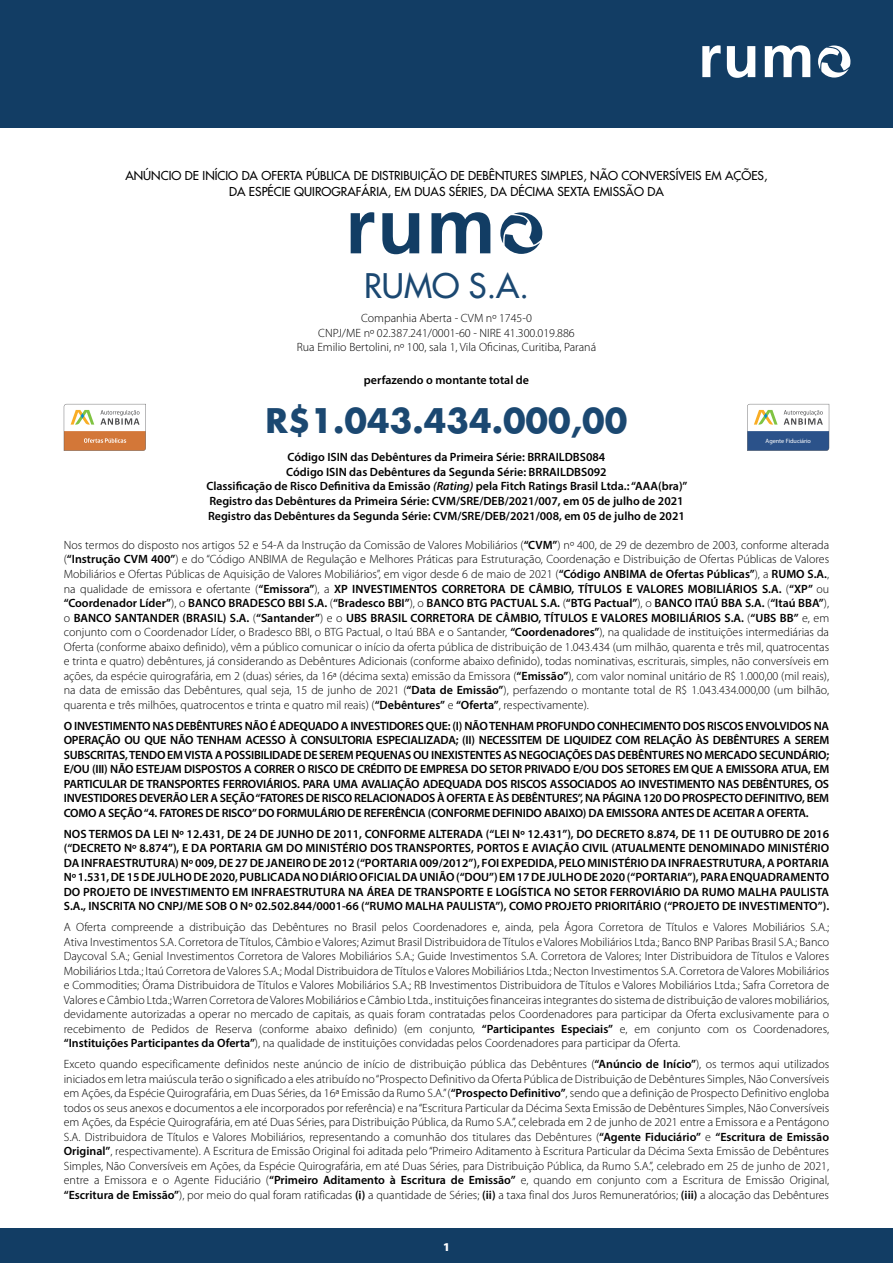
<style>
.page{position:relative;width:893px;height:1263px;background:#fff}
.page>*{position:absolute;margin:0;border:0;box-sizing:border-box;transform-origin:0 0}
.t1{font:700 33px "Futura";color:#1b4871}
.t2{font:33px "Futura";color:#1b4871}
.t3{font:300 12px/14.5px "Myriad Pro";color:#000;text-align:justify}
.t4{font:600 12px/14.5px "Myriad Pro";color:#000;text-align:justify}
.t5{font:12px/16.8px "Futura";color:#000;text-align:center}
.t6{font:900 12px "Myriad Pro";color:#fff}
.t7{font:500 6.15px "Dobra W04";color:#fff}
.s1{font-style:italic}
.s2{font-weight:600}
</style>
<div class="page">
<div style="left:0;top:0;width:893px;height:128px;background:#123d64"></div>
<div style="left:0;top:1229px;width:893px;height:34px;background:#123d64"></div>
<svg style="left:702px;top:45px;width:19px;height:32px"></svg>
<svg style="left:727px;top:46px;width:28px;height:32px"></svg>
<svg style="left:765px;top:45px;width:45px;height:32px"></svg>
<svg style="left:818px;top:46px;width:32px;height:32px"></svg>
<svg style="left:351px;top:212px;width:23px;height:41px"></svg>
<svg style="left:382px;top:213px;width:37px;height:41px"></svg>
<svg style="left:431px;top:212px;width:59px;height:41px"></svg>
<svg style="left:500px;top:212px;width:42px;height:42px"></svg>
<svg style="left:64px;top:404px;width:82px;height:47px"></svg>
<svg style="left:747px;top:404px;width:82px;height:47px"></svg>
<p class="t5" style="left:125px;top:167px;width:644px">ANÚNCIO DE INÍCIO DA OFERTA PÚBLICA DE DISTRIBUIÇÃO DE DEBÊNTURES SIMPLES, NÃO CONVERSÍVEIS EM AÇÕES,<br>DA ESPÉCIE QUIROGRAFÁRIA, EM DUAS SÉRIES, DA DÉCIMA SEXTA EMISSÃO DA</p>
<h1 class="t2" style="left:364px;top:265px;width:166px">RUMO S.A.</h1>
<p class="t3" style="left:297px;top:311px;width:301px;text-align:center">Companhia Aberta - CVM nº 1745-0<br>CNPJ/ME nº 02.387.241/0001-60 - NIRE 41.300.019.886<br>Rua Emilio Bertolini, nº 100, sala 1, Vila Oficinas, Curitiba, Paraná</p>
<p class="t4" style="left:364px;top:372px;width:167px">perfazendo o montante total de</p>
<h1 class="t1" style="left:265px;top:397px;width:364px">R$1.043.434.000,00</h1>
<p class="t7" style="left:765px;top:437px;width:47px">Agente Fiduciário</p>
<p class="t4" style="left:206px;top:449px;width:483px;text-align:center">Código ISIN das Debêntures da Primeira Série: BRRAILDBS084<br>Código ISIN das Debêntures da Segunda Série: BRRAILDBS092<br>Classificação de Risco Definitiva da Emissão <span class="s1">(Rating)</span> pela Fitch Ratings Brasil Ltda.: “AAA(bra)” Registro das Debêntures da Primeira Série: CVM/SRE/DEB/2021/007, em 05 de julho de 2021<br>Registro das Debêntures da Segunda Série: CVM/SRE/DEB/2021/008, em 05 de julho de 2021</p>
<p class="t3" style="left:64px;top:538px;width:767px">Nos termos do disposto nos artigos 52 e 54-A da Instrução da Comissão de Valores Mobiliários (<span class="s2">“CVM”</span>) nº 400, de 29 de dezembro de 2003, conforme alterada (<span class="s2">“Instrução CVM 400”</span>) e do “Código ANBIMA de Regulação e Melhores Práticas para Estruturação, Coordenação e Distribuição de Ofertas Públicas de Valores Mobiliários e Ofertas Públicas de Aquisição de Valores Mobiliários”, em vigor desde 6 de maio de 2021 (<span class="s2">“Código ANBIMA de Ofertas Públicas”</span>), a <span class="s2">RUMO S.A.</span>, na qualidade de emissora e ofertante (<span class="s2">“Emissora”</span>), a <span class="s2">XP INVESTIMENTOS CORRETORA DE CÂMBIO, TÍTULOS E VALORES MOBILIÁRIOS S.A.</span> (<span class="s2">“XP”</span> ou <span class="s2">“Coordenador Líder”</span>), o <span class="s2">BANCO BRADESCO BBI S.A.</span> (<span class="s2">“Bradesco BBI”</span>), o <span class="s2">BANCO BTG PACTUAL S.A.</span> (<span class="s2">“BTG Pactual”</span>), o <span class="s2">BANCO ITAÚ BBA S.A.</span> (<span class="s2">“Itaú BBA”</span>), o <span class="s2">BANCO SANTANDER (BRASIL) S.A.</span> (<span class="s2">“Santander”</span>) e o <span class="s2">UBS BRASIL CORRETORA DE CÂMBIO, TÍTULOS E VALORES MOBILIÁRIOS S.A.</span> (<span class="s2">“UBS BB”</span> e, em conjunto com o Coordenador Líder, o Bradesco BBI, o BTG Pactual, o Itaú BBA e o Santander, <span class="s2">“Coordenadores”</span>), na qualidade de instituições intermediárias da Oferta (conforme abaixo definido), vêm a público comunicar o início da oferta pública de distribuição de 1.043.434 (um milhão, quarenta e três mil, quatrocentas e trinta e quatro) debêntures, já considerando as Debêntures Adicionais (conforme abaixo definido), todas nominativas, escriturais, simples, não conversíveis em ações, da espécie quirografária, em 2 (duas) séries, da 16ª (décima sexta) emissão da Emissora (<span class="s2">“Emissão”</span>), com valor nominal unitário de R$ 1.000,00 (mil reais), na data de emissão das Debêntures, qual seja, 15 de junho de 2021 (<span class="s2">“Data de Emissão”</span>), perfazendo o montante total de R$ 1.043.434.000,00 (um bilhão, quarenta e três milhões, quatrocentos e trinta e quatro mil reais) (<span class="s2">“Debêntures”</span> e <span class="s2">“Oferta”</span>, respectivamente).</p>
<p class="t4" style="left:64px;top:718px;width:767px">O INVESTIMENTO NAS DEBÊNTURES NÃO É ADEQUADO A INVESTIDORES QUE: (I) NÃO TENHAM PROFUNDO CONHECIMENTO DOS RISCOS ENVOLVIDOS NA OPERAÇÃO OU QUE NÃO TENHAM ACESSO À CONSULTORIA ESPECIALIZADA; (II) NECESSITEM DE LIQUIDEZ COM RELAÇÃO ÀS DEBÊNTURES A SEREM SUBSCRITAS, TENDO EM VISTA A POSSIBILIDADE DE SEREM PEQUENAS OU INEXISTENTES AS NEGOCIAÇÕES DAS DEBÊNTURES NO MERCADO SECUNDÁRIO; E/OU (III) NÃO ESTEJAM DISPOSTOS A CORRER O RISCO DE CRÉDITO DE EMPRESA DO SETOR PRIVADO E/OU DOS SETORES EM QUE A EMISSORA ATUA, EM PARTICULAR DE TRANSPORTES FERROVIÁRIOS. PARA UMA AVALIAÇÃO ADEQUADA DOS RISCOS ASSOCIADOS AO INVESTIMENTO NAS DEBÊNTURES, OS INVESTIDORES DEVERÃO LER A SEÇÃO “FATORES DE RISCO RELACIONADOS À OFERTA E ÀS DEBÊNTURES”, NA PÁGINA 120 DO PROSPECTO DEFINITIVO, BEM COMO A SEÇÃO “4. FATORES DE RISCO” DO FORMULÁRIO DE REFERÊNCIA (CONFORME DEFINIDO ABAIXO) DA EMISSORA ANTES DE ACEITAR A OFERTA.</p>
<p class="t4" style="left:64px;top:826px;width:767px">NOS TERMOS DA LEI Nº 12.431, DE 24 DE JUNHO DE 2011, CONFORME ALTERADA (“LEI Nº 12.431”), DO DECRETO 8.874, DE 11 DE OUTUBRO DE 2016 (“DECRETO Nº 8.874”), E DA PORTARIA GM DO MINISTÉRIO DOS TRANSPORTES, PORTOS E AVIAÇÃO CIVIL (ATUALMENTE DENOMINADO MINISTÉRIO DA INFRAESTRUTURA) Nº 009, DE 27 DE JANEIRO DE 2012 (“PORTARIA 009/2012”), FOI EXPEDIDA, PELO MINISTÉRIO DA INFRAESTRUTURA, A PORTARIA Nº 1.531, DE 15 DE JULHO DE 2020, PUBLICADA NO DIÁRIO OFICIAL DA UNIÃO (“DOU”) EM 17 DE JULHO DE 2020 (“PORTARIA”), PARA ENQUADRAMENTO DO PROJETO DE INVESTIMENTO EM INFRAESTRUTURA NA ÁREA DE TRANSPORTE E LOGÍSTICA NO SETOR FERROVIÁRIO DA RUMO MALHA PAULISTA S.A., INSCRITA NO CNPJ/ME SOB O Nº 02.502.844/0001-66 (“RUMO MALHA PAULISTA”), COMO PROJETO PRIORITÁRIO (“PROJETO DE INVESTIMENTO”).</p>
<p class="t3" style="left:64px;top:920px;width:767px">A Oferta compreende a distribuição das Debêntures no Brasil pelos Coordenadores e, ainda, pela Ágora Corretora de Títulos e Valores Mobiliários S.A.; Ativa Investimentos S.A. Corretora de Títulos, Câmbio e Valores; Azimut Brasil Distribuidora de Títulos e Valores Mobiliários Ltda.; Banco BNP Paribas Brasil S.A.; Banco Daycoval S.A.; Genial Investimentos Corretora de Valores Mobiliários S.A.; Guide Investimentos S.A. Corretora de Valores; Inter Distribuidora de Títulos e Valores Mobiliários Ltda.; Itaú Corretora de Valores S.A.; Modal Distribuidora de Títulos e Valores Mobiliários Ltda.; Necton Investimentos S.A. Corretora de Valores Mobiliários e Commodities; Órama Distribuidora de Títulos e Valores Mobiliários S.A.; RB Investimentos Distribuidora de Títulos e Valores Mobiliários Ltda.; Safra Corretora de Valores e Câmbio Ltda.; Warren Corretora de Valores Mobiliários e Câmbio Ltda., instituições financeiras integrantes do sistema de distribuição de valores mobiliários, devidamente autorizadas a operar no mercado de capitais, as quais foram contratadas pelos Coordenadores para participar da Oferta exclusivamente para o recebimento de Pedidos de Reserva (conforme abaixo definido) (em conjunto, <span class="s2">“Participantes Especiais”</span> e, em conjunto com os Coordenadores, <span class="s2">“Instituições Participantes da Oferta”</span>), na qualidade de instituições convidadas pelos Coordenadores para participar da Oferta.</p>
<p class="t3" style="left:64px;top:1057px;width:767px">Exceto quando especificamente definidos neste anúncio de início de distribuição pública das Debêntures (<span class="s2">“Anúncio de Início”</span>), os termos aqui utilizados iniciados em letra maiúscula terão o significado a eles atribuído no “Prospecto Definitivo da Oferta Pública de Distribuição de Debêntures Simples, Não Conversíveis em Ações, da Espécie Quirografária, em Duas Séries, da 16ª Emissão da Rumo S.A.” (<span class="s2">“Prospecto Definitivo”</span>, sendo que a definição de Prospecto Definitivo engloba todos os seus anexos e documentos a ele incorporados por referência) e na “Escritura Particular da Décima Sexta Emissão de Debêntures Simples, Não Conversíveis em Ações, da Espécie Quirografária, em até Duas Séries, para Distribuição Pública, da Rumo S.A.”, celebrada em 2 de junho de 2021 entre a Emissora e a Pentágono S.A. Distribuidora de Títulos e Valores Mobiliários, representando a comunhão dos titulares das Debêntures (<span class="s2">“Agente Fiduciário”</span> e <span class="s2">“Escritura de Emissão Original”</span>, respectivamente). A Escritura de Emissão Original foi aditada pelo “Primeiro Aditamento à Escritura Particular da Décima Sexta Emissão de Debêntures Simples, Não Conversíveis em Ações, da Espécie Quirografária, em até Duas Séries, para Distribuição Pública, da Rumo S.A.”, celebrado em 25 de junho de 2021, entre a Emissora e o Agente Fiduciário (<span class="s2">“Primeiro Aditamento à Escritura de Emissão”</span> e, quando em conjunto com a Escritura de Emissão Original, <span class="s2">“Escritura de Emissão”</span>), por meio do qual foram ratificadas <span class="s2">(i)</span> a quantidade de Séries; <span class="s2">(ii)</span> a taxa final dos Juros Remuneratórios; <span class="s2">(iii)</span> a alocação das Debêntures</p>
<p class="t6" style="left:443px;top:1240px;width:8px">1</p>
</div>
